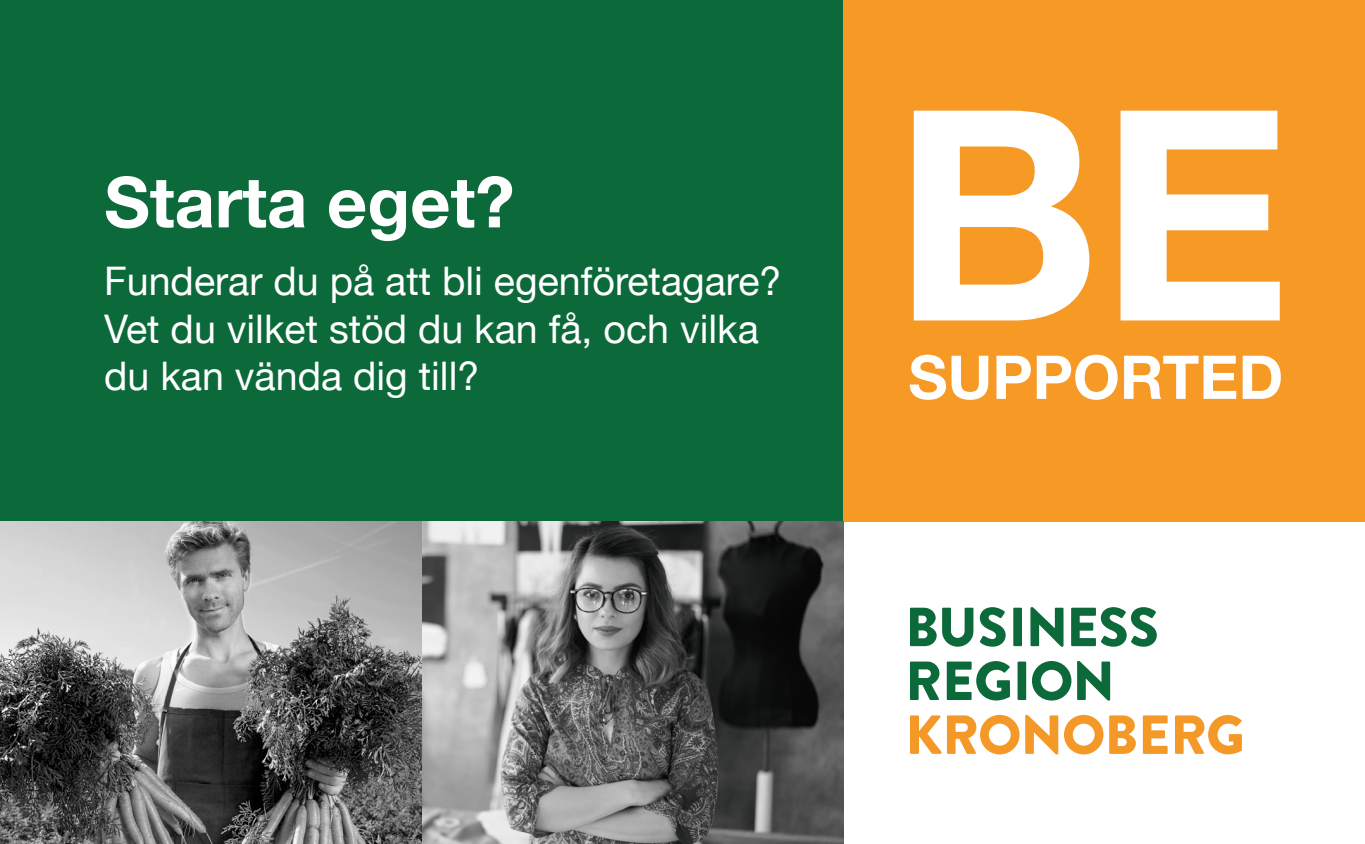
<style>
.page{position:relative;width:1365px;height:844px;background:#fff}
.page>*{position:absolute;margin:0;border:0;box-sizing:border-box;transform-origin:0 0}
.t1{font:700 293.56px "Helvetica Neue";color:#fff}
.t2{font:700 70.26px "Helvetica Neue";color:#fff}
.t3{font:700 60.38px "Helvetica Neue";color:#fff}
.t4{font:39.38px/47.2px "Helvetica Neue";color:#fff}
</style>
<div class="page">
<div style="left:0;top:0;width:843px;height:843px;background:#0b693a"></div>
<div style="left:843px;top:0;width:521px;height:521px;background:#f79925"></div>
<img style="left:0;top:521px;width:843px;height:322px">
<svg style="left:910px;top:714px;width:109px;height:40px"></svg>
<svg style="left:1025px;top:714px;width:78px;height:40px"></svg>
<svg style="left:1109px;top:715px;width:26px;height:38px"></svg>
<svg style="left:1142px;top:715px;width:25px;height:38px"></svg>
<svg style="left:1175px;top:714px;width:66px;height:40px"></svg>
<svg style="left:910px;top:607px;width:26px;height:39px"></svg>
<svg style="left:942px;top:607px;width:31px;height:39px"></svg>
<svg style="left:979px;top:607px;width:26px;height:39px"></svg>
<div style="left:1013px;top:607px;width:8px;height:39px;background:#0c693a"></div>
<svg style="left:1030px;top:607px;width:33px;height:39px"></svg>
<svg style="left:1071px;top:607px;width:85px;height:39px"></svg>
<svg style="left:910px;top:661px;width:29px;height:38px"></svg>
<svg style="left:946px;top:661px;width:63px;height:39px"></svg>
<div style="left:1017px;top:661px;width:9px;height:38px;background:#0c693a"></div>
<svg style="left:1031px;top:661px;width:79px;height:39px"></svg>
<h2 class="t2" style="left:104px;top:147px;width:411px">Starta eget?</h2>
<p class="t4" style="left:104px;top:260px;width:678px">Funderar du på att bli egenföretagare?<br>Vet du vilket stöd du kan få, och vilka du kan vända dig till?</p>
<h1 class="t1" style="left:893px;top:-15px;width:398px">BE</h1>
<h3 class="t3" style="left:908px;top:330px;width:376px">SUPPORTED</h3>
</div>
